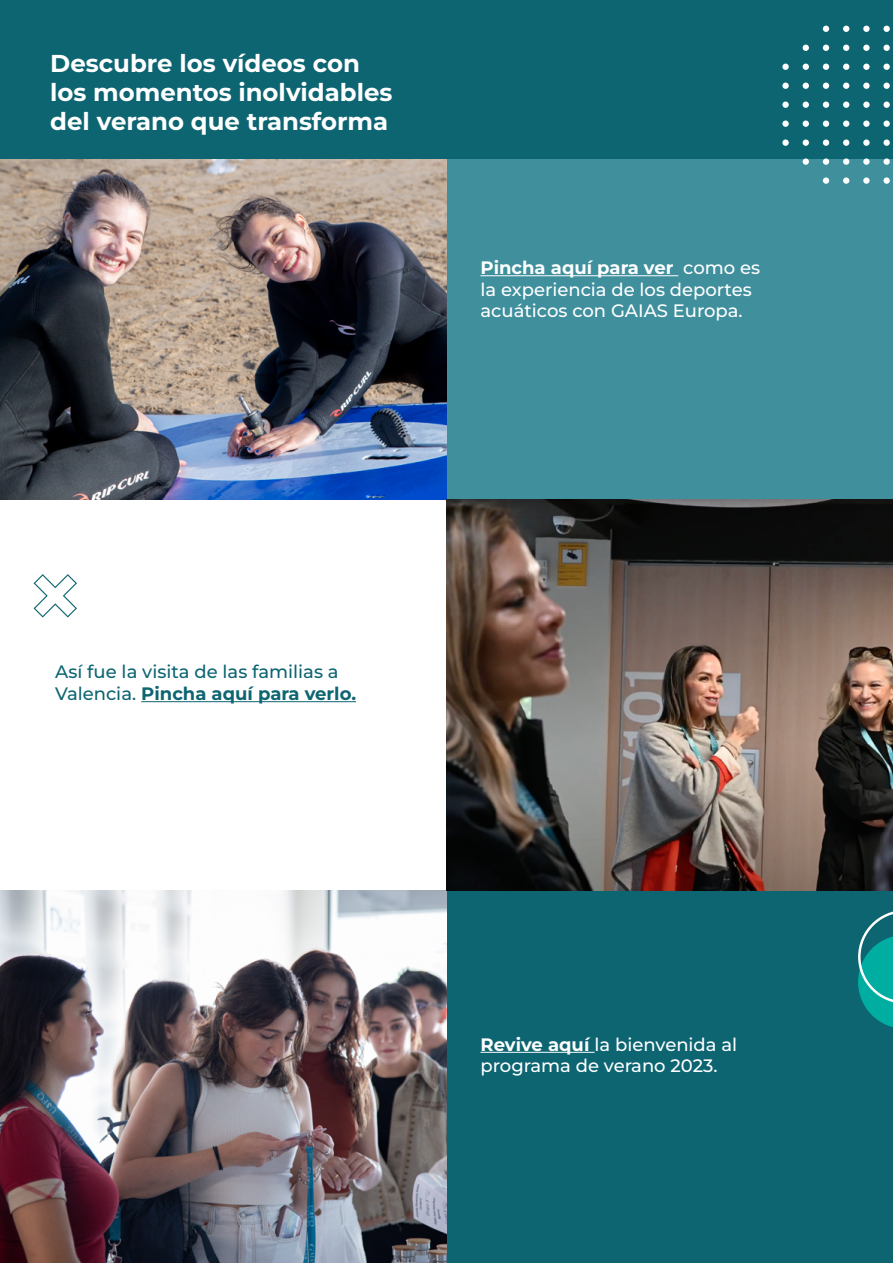
<style>
.page{position:relative;width:893px;height:1263px;background:#0d6572}
.page>*{position:absolute;margin:0;border:0;box-sizing:border-box;transform-origin:0 0}
.t1{font:700 24.45px/29.2px "Montserrat";color:#fff}
.t2{font:500 18px/21.6px "Montserrat";color:#fff}
.t3{font:500 18px/21.6px "Montserrat";color:#0d6572}
.s1{font-weight:700}
</style>
<div class="page">
<div style="left:0;top:159px;width:893px;height:391px;background:#3f8f9d"></div>
<div style="left:0;top:499px;width:893px;height:391px;background:#fff"></div>
<img style="left:0;top:159px;width:446px;height:340px">
<img style="left:0;top:890px;width:446px;height:373px">
<hr style="left:480px;top:275px;width:198px;height:1px;background:#fff">
<hr style="left:141px;top:701px;width:215px;height:1px;background:#0d6572">
<hr style="left:480px;top:1052px;width:114px;height:1px;background:#fff">
<img style="left:446px;top:499px;width:447px;height:391px">
<svg style="left:782px;top:25px;width:108px;height:159px"></svg>
<svg style="left:858px;top:911px;width:35px;height:116px"></svg>
<svg style="left:34px;top:574px;width:43px;height:43px"></svg>
<h1 class="t1" style="left:50px;top:48px;width:344px">Descubre los vídeos con los momentos inolvidables del verano que transforma</h1>
<p class="t2" style="left:480px;top:256px;width:281px"><span class="s1">Pincha aquí para ver</span> como es la experiencia de los deportes acuáticos con GAIAS Europa.</p>
<p class="t3" style="left:55px;top:661px;width:302px">Así fue la visita de las familias a<br>Valencia. <span class="s1">Pincha aquí para verlo.</span></p>
<p class="t2" style="left:480px;top:1033px;width:258px"><span class="s1">Revive aquí</span> la bienvenida al programa de verano 2023.</p>
</div>
